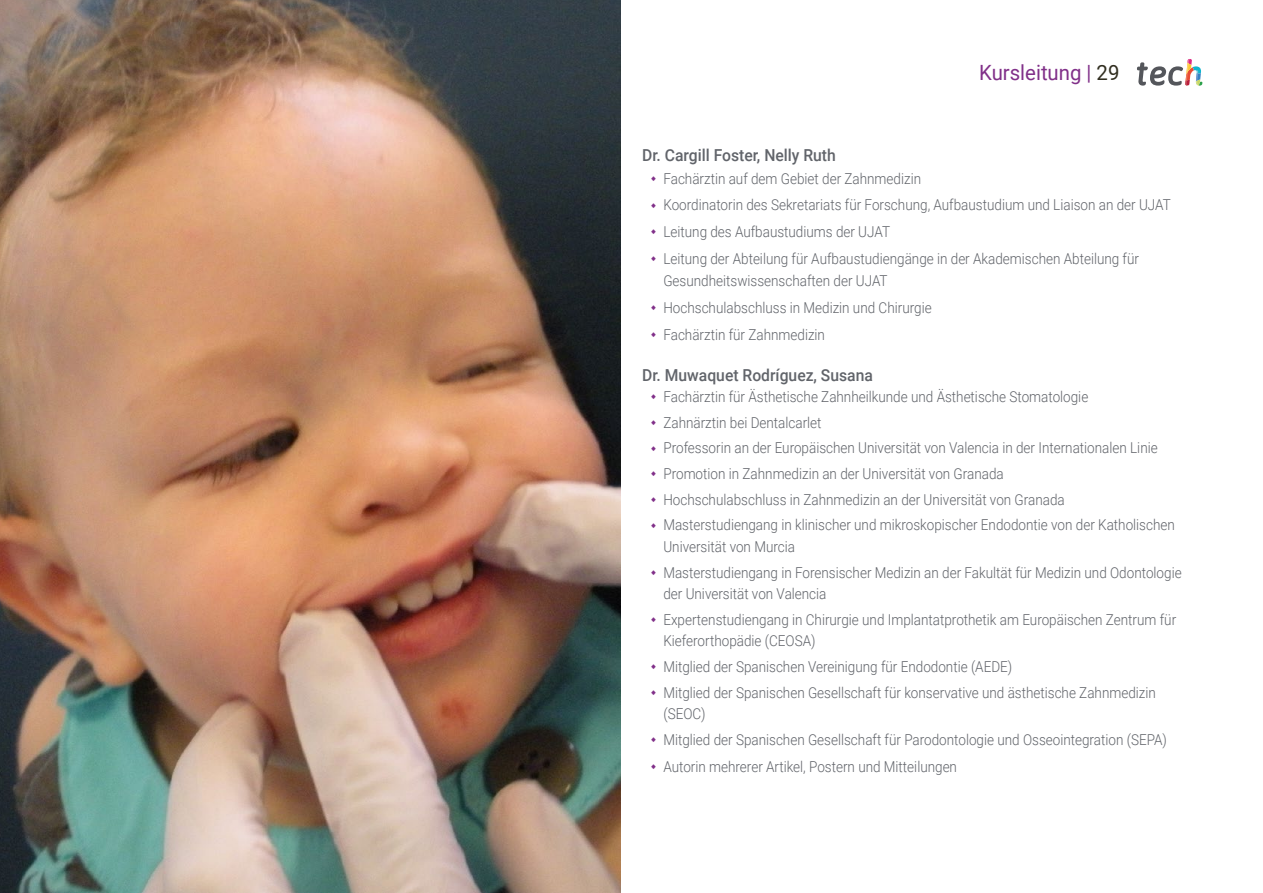
<style>
.page{position:relative;width:1263px;height:893px;background:#fff}
.page>*{position:absolute;margin:0;border:0;box-sizing:border-box;transform-origin:0 0}
.t1{font:21px "Roboto";color:#813089}
.t2{font:500 16.5px "Roboto";color:#61646a;scale:.95 1}
.t3{font:300 15px/25.7px "Roboto";color:#61646a;scale:.9 1}
.s1{color:#312e20}
</style>
<div class="page">
<img style="left:0;top:0;width:621px;height:893px">
<svg style="left:1137px;top:59px;width:65px;height:27px"></svg>
<h1 class="t1" style="left:979px;top:57px;width:142px">Kursleitung | <span class="s1">29</span></h1>
<p class="t2" style="left:642px;top:144px;width:205px">Dr. Cargill Foster, Nelly Ruth</p>
<p class="t3" style="left:663px;top:164px;width:565px;line-height:26.7px">Fachärztin auf dem Gebiet der Zahnmedizin<br>Koordinatorin des Sekretariats für Forschung, Aufbaustudium und Liaison an der UJAT Leitung des Aufbaustudiums der UJAT<br>Leitung der Abteilung für Aufbaustudiengänge in der Akademischen Abteilung für</p>
<p class="t3" style="left:663px;top:267px;width:300px;line-height:26.7px">Gesundheitswissenschaften der UJAT<br>Hochschulabschluss in Medizin und Chirurgie<br>Fachärztin für Zahnmedizin</p>
<p class="t2" style="left:642px;top:363px;width:244px">Dr. Muwaquet Rodríguez, Susana</p>
<p class="t3" style="left:663px;top:383px;width:570px">Fachärztin für Ästhetische Zahnheilkunde und Ästhetische Stomatologie<br>Zahnärztin bei Dentalcarlet<br>Professorin an der Europäischen Universität von Valencia in der Internationalen Linie Promotion in Zahnmedizin an der Universität von Granada<br>Hochschulabschluss in Zahnmedizin an der Universität von Granada Masterstudiengang in klinischer und mikroskopischer Endodontie von der Katholischen</p>
<p class="t3" style="left:663px;top:533px;width:577px">Universität von Murcia<br>Masterstudiengang in Forensischer Medizin an der Fakultät für Medizin und Odontologie</p>
<p class="t3" style="left:663px;top:580px;width:571px">der Universität von Valencia<br>Expertenstudiengang in Chirurgie und Implantatprothetik am Europäischen Zentrum für</p>
<p class="t3" style="left:663px;top:627px;width:549px">Kieferorthopädie (CEOSA)<br>Mitglied der Spanischen Vereinigung für Endodontie (AEDE)<br>Mitglied der Spanischen Gesellschaft für konservative und ästhetische Zahnmedizin</p>
<p class="t3" style="left:663px;top:700px;width:561px;line-height:26.2px">(SEOC)<br>Mitglied der Spanischen Gesellschaft für Parodontologie und Osseointegration (SEPA)<br>Autorin mehrerer Artikel, Postern und Mitteilungen</p>
</div>
